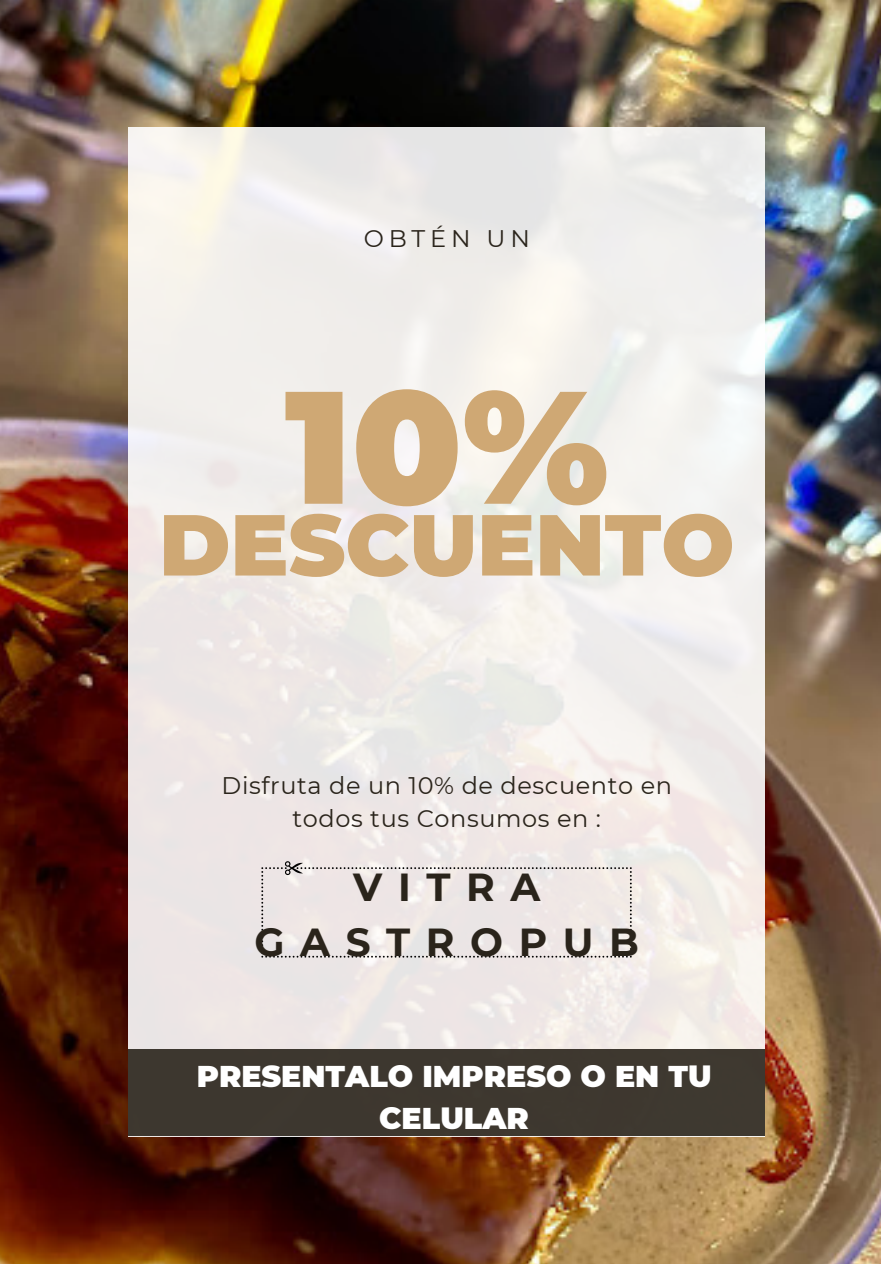
<style>
.page{position:relative;width:894px;height:1264px;background:#fff}
.page>*{position:absolute;margin:0;border:0;box-sizing:border-box;transform-origin:0 0}
.t1{font:900 159.75px "Montserrat";color:#cfa874}
.t2{font:900 86.25px "Montserrat";color:#cfa874}
.t3{font:700 39px/54px "Montserrat";letter-spacing:.4em;color:#2a241b;text-align:center}
.t4{font:900 30px/41.7px "Montserrat";color:#fff;text-align:center}
.t5{font:24px/32.7px "Montserrat";letter-spacing:.025em;color:#2a241b;text-align:center}
</style>
<div class="page">
<img style="left:0;top:0;width:880px;height:1263px">
<div style="left:128px;top:127px;width:636px;height:1008px;background:#f0edea"></div>
<div style="left:128px;top:1049px;width:636px;height:86px;background:#3e372f"></div>
<svg style="left:261px;top:860px;width:370px;height:97px"></svg>
<h3 class="t5" style="left:363px;top:222px;width:167px">OBTÉN UN</h3>
<h5 class="t1" style="left:285px;top:349px;width:325px">10%</h5>
<p class="t2" style="left:159px;top:492px;width:576px">DESCUENTO</p>
<h4 class="t5" style="left:221px;top:769px;width:452px">Disfruta de un 10% de descuento en todos tus Consumos en :</h4>
<h1 class="t3" style="left:254px;top:860px;width:386px">VITRA<br>GASTROPUB</h1>
<p class="t4" style="left:197px;top:1055px;width:516px">PRESENTALO IMPRESO O EN TU<br>CELULAR</p>
</div>
